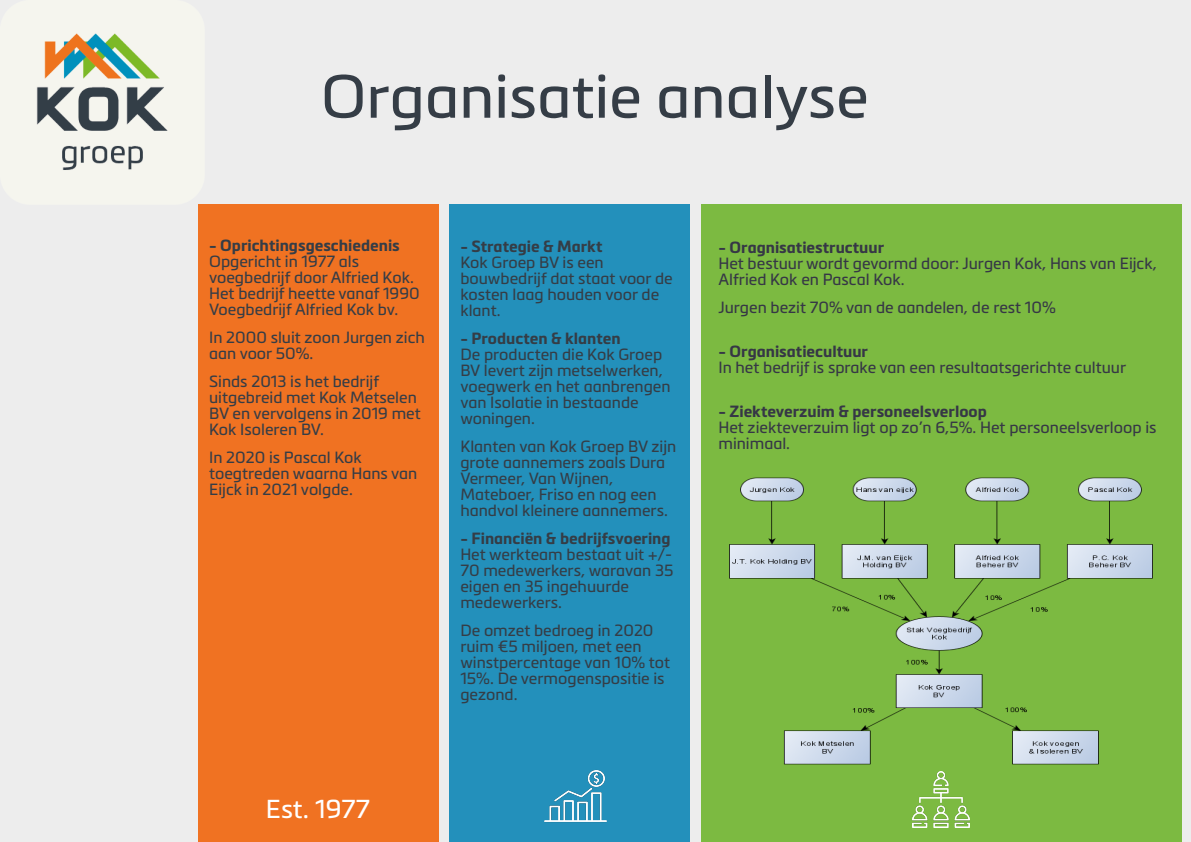
<style>
.page{position:relative;width:1191px;height:842px;background:#ededed}
.page>*{position:absolute;margin:0;border:0;box-sizing:border-box;transform-origin:0 0}
.t1{font:60.1px "Metronic Pro";color:#353d46}
.t2{font:25.6px "Metronic Pro";color:#fff}
.t3{font:16px/16px "Metronic Pro";color:#353d46}
.t4{font:16px/16px "Metronic Pro";color:#363746}
.t5{font:700 16px "Metronic Pro";color:#353d46}
.t6{font:700 16px "Metronic Pro";color:#363746}
</style>
<div class="page">
<div style="left:198px;top:205px;width:241px;height:637px;background:#f07222"></div>
<div style="left:700px;top:205px;width:481px;height:637px;background:#7cba41"></div>
<div style="left:450px;top:205px;width:240px;height:637px;background:#2390bb"></div>
<img style="left:545px;top:770px;width:61px;height:53px">
<img style="left:913px;top:772px;width:56px;height:56px">
<img style="left:37px;top:33px;width:168px;height:172px">
<img style="left:729px;top:477px;width:424px;height:295px">
<h1 class="t1" style="left:321px;top:71px;width:549px">Organisatie analyse</h1>
<p class="t5" style="left:209px;top:239px;width:192px">- Oprichtingsgeschiedenis</p>
<p class="t3" style="left:209px;top:255px;width:212px">Opgericht in 1977 als voegbedrijf door Alfried Kok.<br>Het bedrijf heette vanaf 1990<br>Voegbedrijf Alfried Kok bv.</p>
<p class="t3" style="left:209px;top:331px;width:217px">In 2000 sluit zoon Jurgen zich aan voor 50%.</p>
<p class="t3" style="left:209px;top:375px;width:213px">Sinds 2013 is het bedrijf uitgebreid met Kok Metselen<br>BV en vervolgens in 2019 met<br>Kok Isoleren BV.</p>
<p class="t3" style="left:209px;top:451px;width:210px">In 2020 is Pascal Kok toegtreden waarna Hans van<br>Eijck in 2021 volgde.</p>
<p class="t5" style="left:460px;top:239px;width:144px">- Strategie &amp; Markt</p>
<p class="t3" style="left:460px;top:255px;width:214px">Kok Groep BV is een bouwbedrijf dat staat voor de kosten laag houden voor de klant.</p>
<p class="t5" style="left:460px;top:331px;width:162px">- Producten &amp; klanten</p>
<p class="t3" style="left:460px;top:347px;width:212px">De producten die Kok Groep<br>BV levert zijn metselwerken, voegwerk en het aanbrengen van Isolatie in bestaande woningen.</p>
<p class="t3" style="left:460px;top:439px;width:217px">Klanten van Kok Groep BV zijn grote aannemers zoals Dura<br>Vermeer, Van Wijnen,<br>Mateboer, Friso en nog een handvol kleinere aannemers.</p>
<p class="t5" style="left:460px;top:531px;width:212px">- Financiën &amp; bedrijfsvoering</p>
<p class="t3" style="left:460px;top:547px;width:215px">Het werkteam bestaat uit +/-<br>70 medewerkers, waravan 35 eigen en 35 ingehuurde medewerkers.</p>
<p class="t3" style="left:460px;top:623px;width:211px">De omzet bedroeg in 2020 ruim €5 miljoen, met een winstpercentage van 10% tot<br>15%. De vermogenspositie is gezond.</p>
<h2 class="t2" style="left:266px;top:798px;width:105px">Est. 1977</h2>
<p class="t6" style="left:718px;top:240px;width:167px">- Oragnisatiestructuur</p>
<p class="t4" style="left:718px;top:256px;width:440px">Het bestuur wordt gevormd door: Jurgen Kok, Hans van Eijck,<br>Alfried Kok en Pascal Kok.</p>
<p class="t4" style="left:718px;top:300px;width:339px">Jurgen bezit 70% van de aandelen, de rest 10%</p>
<p class="t6" style="left:718px;top:344px;width:151px">- Organisatiecultuur</p>
<p class="t4" style="left:718px;top:360px;width:409px">In het bedrijf is sprake van een resultaatsgerichte cultuur</p>
<p class="t6" style="left:718px;top:404px;width:270px">- Ziekteverzuim &amp; personeelsverloop</p>
<p class="t4" style="left:718px;top:420px;width:439px">Het ziekteverzuim ligt op zo’n 6,5%. Het personeelsverloop is minimaal.</p>
</div>
